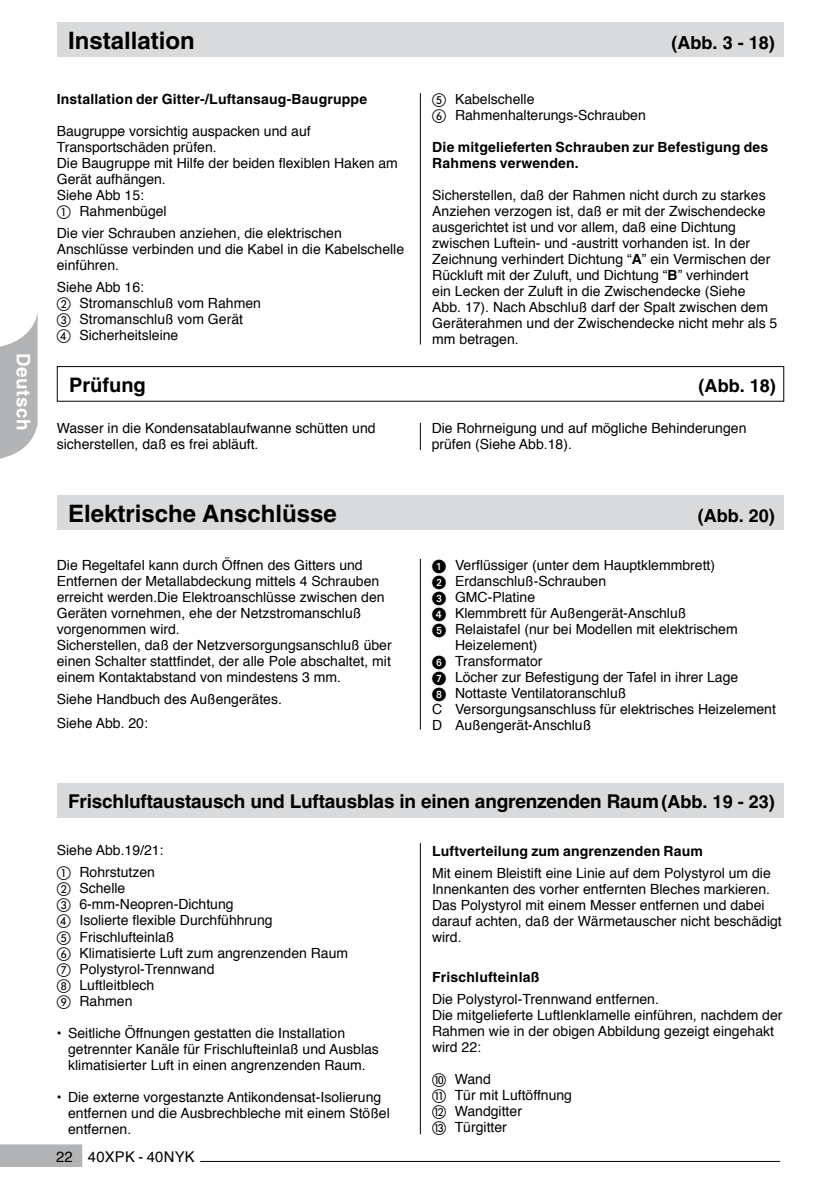
<style>
.page{position:relative;width:840px;height:1191px;background:#fff}
.page>*{position:absolute;margin:0;border:0;box-sizing:border-box;transform-origin:0 0}
.t1{font:700 24px "Helvetica";color:#000}
.t2{font:700 20px "Helvetica";color:#000}
.t3{font:700 19px "Helvetica";letter-spacing:-.01em;color:#000}
.t4{font:700 18.8px "Helvetica";letter-spacing:.02em;color:#fff}
.t5{font:700 18px "Helvetica";color:#000}
.t6{font:14.8px "Helvetica";letter-spacing:.015em;color:#000}
.t7{font:14px/16px "Helvetica";color:#000}
.t8{font:700 14px/16px "Helvetica";letter-spacing:.015em;color:#000}
.s1{font-family:"European Pi One"}
.s2{font-weight:700}
.s3{font-size:18px}
</style>
<div class="page">
<hr style="left:420px;top:93px;width:1px;height:1041px;background:#000">
<div style="left:0;top:1144px;width:82px;height:22px;background:#b1b3b4"></div>
<hr style="left:200px;top:1161px;width:579px;height:1px;background:#000">
<div style="left:408px;top:729px;width:24px;height:114px;background:#fff"></div>
<div style="left:408px;top:450px;width:24px;height:109px;background:#fff"></div>
<div style="left:408px;top:344px;width:24px;height:79px;background:#fff"></div>
<div style="left:57px;top:22px;width:725px;height:35px;background:#d9dadb"></div>
<div style="left:57px;top:495px;width:725px;height:35px;background:#d9dadb"></div>
<div style="left:57px;top:783px;width:725px;height:34px;background:#d9dadb"></div>
<div style="left:57px;top:366px;width:726px;height:36px;border:1px solid #000"></div>
<svg style="left:0;top:313px;width:38px;height:146px"></svg>
<h3 class="t4" style="left:35px;top:353px;width:78px;rotate:90deg">Deutsch</h3>
<h1 class="t1" style="left:68px;top:26px;width:128px">Installation</h1>
<p class="t5" style="left:671px;top:32px;width:105px">(Abb. 3 - 18)</p>
<p class="t8" style="left:57px;top:91px;width:312px">Installation der Gitter-/Luftansaug-Baugruppe</p>
<p class="t7" style="left:57px;top:123px;width:342px">Baugruppe vorsichtig auspacken und auf<br>Transportschäden prüfen.<br>Die Baugruppe mit Hilfe der beiden flexiblen Haken am<br>Gerät aufhängen.<br>Siehe Abb 15:<br><span class="s1">A</span> Rahmenbügel</p>
<p class="t7" style="left:57px;top:225px;width:349px">Die vier Schrauben anziehen, die elektrischen<br>Anschlüsse verbinden und die Kabel in die Kabelschelle einführen.</p>
<p class="t7" style="left:57px;top:279px;width:205px">Siehe Abb 16:<br><span class="s1">B</span> Stromanschluß vom Rahmen<br><span class="s1">C</span> Stromanschluß vom Gerät<br><span class="s1">D</span> Sicherheitsleine</p>
<p class="t7" style="left:432px;top:90px;width:215px"><span class="s1">E</span> Kabelschelle<br><span class="s1">F</span> Rahmenhalterungs-Schrauben</p>
<p class="t8" style="left:432px;top:139px;width:337px">Die mitgelieferten Schrauben zur Befestigung des<br>Rahmens verwenden.</p>
<p class="t7" style="left:432px;top:186px;width:346px">Sicherstellen, daß der Rahmen nicht durch zu starkes Anziehen verzogen ist, daß er mit der Zwischendecke ausgerichtet ist und vor allem, daß eine Dichtung zwischen Luftein- und -austritt vorhanden ist. In der Zeichnung verhindert Dichtung “<span class="s2">A</span>” ein Vermischen der Rückluft mit der Zuluft, und Dichtung “<span class="s2">B</span>” verhindert<br>ein Lecken der Zuluft in die Zwischendecke (Siehe Abb. 17). Nach Abschluß darf der Spalt zwischen dem Geräterahmen und der Zwischendecke nicht mehr als 5 mm betragen.</p>
<h2 class="t2" style="left:69px;top:372px;width:78px">Prüfung</h2>
<p class="t5" style="left:698px;top:374px;width:79px">(Abb. 18)</p>
<p class="t7" style="left:57px;top:420px;width:320px">Wasser in die Kondensatablaufwanne schütten und sicherstellen, daß es frei abläuft.</p>
<p class="t7" style="left:431px;top:420px;width:316px">Die Rohrneigung und auf mögliche Behinderungen prüfen (Siehe Abb.18).</p>
<h1 class="t1" style="left:68px;top:498px;width:270px">Elektrische Anschlüsse</h1>
<p class="t5" style="left:697px;top:504px;width:79px">(Abb. 20)</p>
<p class="t7" style="left:57px;top:556px;width:336px">Die Regeltafel kann durch Öffnen des Gitters und Entfernen der Metallabdeckung mittels 4 Schrauben erreicht werden.Die Elektroanschlüsse zwischen den Geräten vornehmen, ehe der Netzstromanschluß vorgenommen wird.<br>Sicherstellen, daß der Netzversorgungsanschluß über einen Schalter stattfindet, der alle Pole abschaltet, mit einem Kontaktabstand von mindestens 3 mm.</p>
<p class="t7" style="left:57px;top:686px;width:226px;line-height:24px">Siehe Handbuch des Außengerätes.<br>Siehe Abb. 20:</p>
<p class="t7" style="left:432px;top:556px;width:284px"><span class="s1">1</span> Verflüssiger (unter dem Hauptklemmbrett)</p>
<p class="t7" style="left:432px;top:572px;width:175px"><span class="s1">2</span> Erdanschluß-Schrauben</p>
<p class="t7" style="left:432px;top:588px;width:104px"><span class="s1">3</span> GMC-Platine</p>
<p class="t7" style="left:432px;top:604px;width:255px"><span class="s1">4</span> Klemmbrett für Außengerät-Anschluß</p>
<p class="t7" style="left:432px;top:620px;width:307px"><span class="s1">5</span> Relaistafel (nur bei Modellen mit elektrischem</p>
<p class="t7" style="left:455px;top:636px;width:84px">Heizelement)</p>
<p class="t7" style="left:432px;top:652px;width:112px"><span class="s1">6</span> Transformator</p>
<p class="t7" style="left:432px;top:668px;width:307px"><span class="s1">7</span> Löcher zur Befestigung der Tafel in ihrer Lage</p>
<p class="t7" style="left:432px;top:684px;width:195px"><span class="s1">8</span> Nottaste Ventilatoranschluß</p>
<p class="t7" style="left:432px;top:700px;width:345px">C Versorgungsanschluss für elektrisches Heizelement</p>
<p class="t7" style="left:432px;top:716px;width:160px">D Außengerät-Anschluß</p>
<h3 class="t3" style="left:68px;top:789px;width:707px">Frischluftaustausch und Luftausblas in einen angrenzenden Raum <span class="s3">(Abb. 19 - 23)</span></h3>
<p class="t7" style="left:57px;top:839px;width:108px;line-height:22px">Siehe Abb.19/21:<br><span class="s1">A</span> Rohrstutzen</p>
<p class="t7" style="left:57px;top:880px;width:293px"><span class="s1">B</span> Schelle<br><span class="s1">C</span> 6-mm-Neopren-Dichtung<br><span class="s1">D</span> Isolierte flexible Durchfühhrung<br><span class="s1">E</span> Frischlufteinlaß<br><span class="s1">F</span> Klimatisierte Luft zum angrenzenden Raum<br><span class="s1">G</span> Polystyrol-Trennwand<br><span class="s1">H</span> Luftleitblech<br><span class="s1">I</span> Rahmen</p>
<p class="t7" style="left:68px;top:1024px;width:312px;text-indent:-11px">• Seitliche Öffnungen gestatten die Installation getrennter Kanäle für Frischlufteinlaß und Ausblas klimatisierter Luft in einen angrenzenden Raum.</p>
<p class="t7" style="left:68px;top:1088px;width:323px;text-indent:-11px">• Die externe vorgestanzte Antikondensat-Isolierung entfernen und die Ausbrechbleche mit einem Stößel entfernen.</p>
<p class="t6" style="left:56px;top:1144px;width:140px">22 40XPK - 40NYK</p>
<p class="t8" style="left:432px;top:842px;width:272px">Luftverteilung zum angrenzenden Raum</p>
<p class="t7" style="left:432px;top:864px;width:351px">Mit einem Bleistift eine Linie auf dem Polystyrol um die Innenkanten des vorher entfernten Bleches markieren.<br>Das Polystyrol mit einem Messer entfernen und dabei darauf achten, daß der Wärmetauscher nicht beschädigt wird.</p>
<p class="t8" style="left:432px;top:968px;width:109px">Frischlufteinlaß</p>
<p class="t7" style="left:432px;top:990px;width:352px">Die Polystyrol-Trennwand entfernen.<br>Die mitgelieferte Luftlenklamelle einführen, nachdem der Rahmen wie in der obigen Abbildung gezeigt eingehakt wird 22:</p>
<p class="t7" style="left:432px;top:1070px;width:141px"><span class="s1">J</span> Wand<br><span class="s1">K</span> Tür mit Luftöffnung<br><span class="s1">L</span> Wandgitter<br><span class="s1">M</span> Türgitter</p>
</div>
